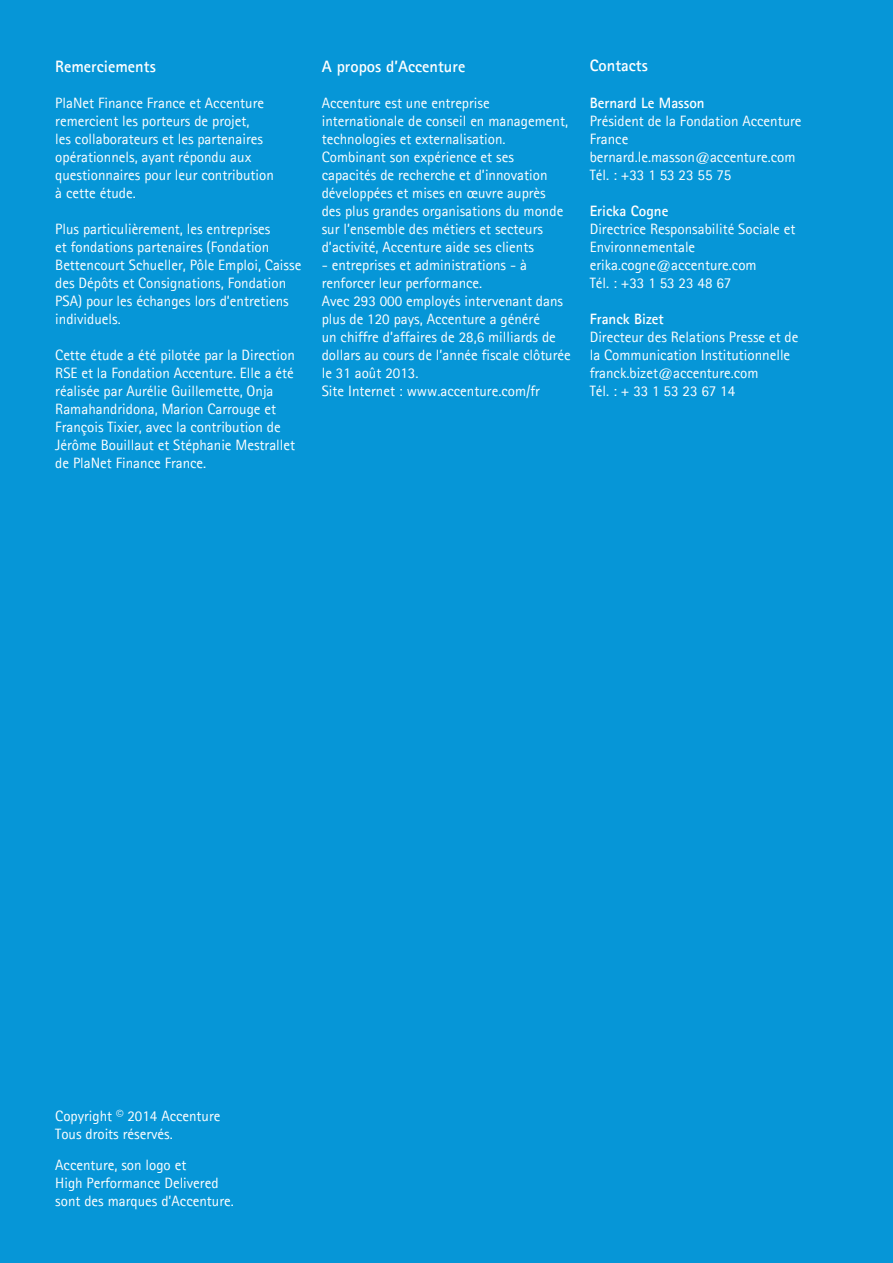
<style>
.page{position:relative;width:893px;height:1263px;background:#0696d7}
.page>*{position:absolute;margin:0;border:0;box-sizing:border-box;transform-origin:0 0}
.Sous_titre_12{font:700 16.5px "Agfa Rotis Sans Serif";color:#fff}
.Texte_regular{font:700 16.5px "Agfa Rotis Sans Serif";color:#fff}
.Texte_regular-2{font:15px/18px "Agfa Rotis Sans Serif";color:#fff}
.Sous_titre_12-2{font:15px/18px "Agfa Rotis Sans Serif";color:#fff}
.s1{font-weight:700}
</style>
<div class="page">
<p class="Texte_regular" style="left:55px;top:56px;width:102px">Remerciements</p>
<p class="Texte_regular-2" style="left:55px;top:94px;width:220px">PlaNet Finance France et Accenture remercient les porteurs de projet,<br>les collaborateurs et les partenaires opérationnels, ayant répondu aux questionnaires pour leur contribution à cette étude.</p>
<p class="Texte_regular-2" style="left:55px;top:220px;width:248px">Plus particulièrement, les entreprises<br>et fondations partenaires (Fondation Bettencourt Schueller, Pôle Emploi, Caisse des Dépôts et Consignations, Fondation PSA) pour les échanges lors d’entretiens individuels.</p>
<p class="Texte_regular-2" style="left:55px;top:346px;width:241px">Cette étude a été pilotée par la Direction RSE et la Fondation Accenture. Elle a été réalisée par Aurélie Guillemette, Onja Ramahandridona, Marion Carrouge et François Tixier, avec la contribution de Jérôme Bouillaut et Stéphanie Mestrallet de PlaNet Finance France.</p>
<p class="Sous_titre_12" style="left:322px;top:56px;width:145px">A propos d’Accenture</p>
<p class="Sous_titre_12-2" style="left:322px;top:94px;width:248px">Accenture est une entreprise internationale de conseil en management, technologies et externalisation.<br>Combinant son expérience et ses capacités de recherche et d’innovation développées et mises en œuvre auprès des plus grandes organisations du monde sur l’ensemble des métiers et secteurs d’activité, Accenture aide ses clients</p>
<p class="Sous_titre_12-2" style="left:322px;top:256px;width:251px">- entreprises et administrations - à renforcer leur performance.<br>Avec 293 000 employés intervenant dans plus de 120 pays, Accenture a généré<br>un chiffre d’affaires de 28,6 milliards de dollars au cours de l’année fiscale clôturée le 31 août 2013.</p>
<p class="Texte_regular-2" style="left:322px;top:382px;width:220px">Site Internet : www.accenture.com/fr</p>
<p class="Sous_titre_12" style="left:590px;top:55px;width:60px">Contacts</p>
<p class="Texte_regular-2" style="left:590px;top:94px;width:213px"><span class="s1">Bernard Le Masson<br></span>Président de la Fondation Accenture<br>France bernard.le.masson@accenture.com<br>Tél. : +33 1 53 23 55 75</p>
<p class="Texte_regular-2" style="left:590px;top:202px;width:207px"><span class="s1">Ericka Cogne<br></span>Directrice Responsabilité Sociale et<br>Environnementale erika.cogne@accenture.com<br>Tél. : +33 1 53 23 48 67</p>
<p class="Texte_regular-2" style="left:590px;top:310px;width:210px"><span class="s1">Franck Bizet<br></span>Directeur des Relations Presse et de la Communication Institutionnelle franck.bizet@accenture.com<br>Tél. : + 33 1 53 23 67 14</p>
<p class="Sous_titre_12-2" style="left:55px;top:1106px;width:167px">Copyright © 2014 Accenture<br>Tous droits réservés.</p>
<p class="Sous_titre_12-2" style="left:55px;top:1156px;width:180px">Accenture, son logo et<br>High Performance Delivered sont des marques d’Accenture.</p>
</div>
